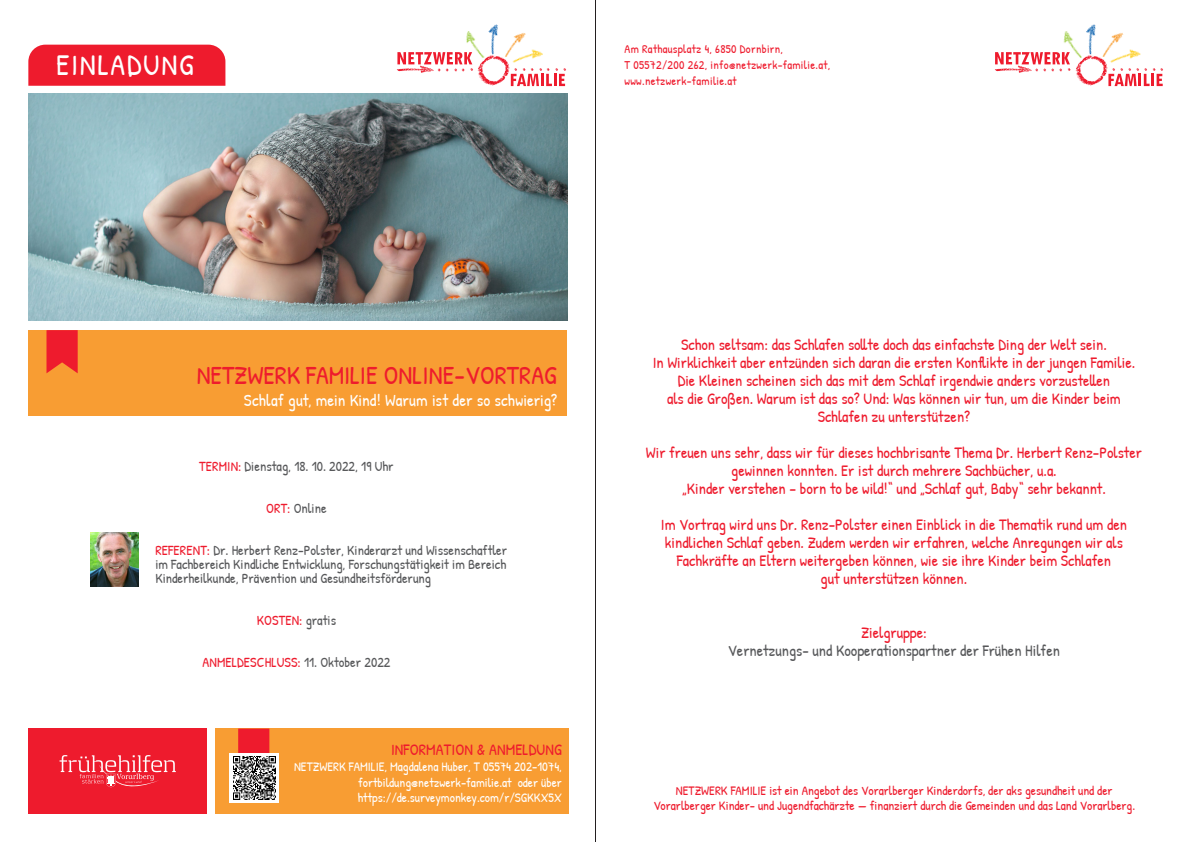
<style>
.page{position:relative;width:1191px;height:842px;background:#fff}
.page>*{position:absolute;margin:0;border:0;box-sizing:border-box;transform-origin:0 0}
.t1{font:30px "Patrick Hand";letter-spacing:.06em;color:#fff}
.t2{font:26px "Patrick Hand";color:#ee1b2d}
.t3{font:17px "Patrick Hand";letter-spacing:.005em;color:#fff}
.t4{font:16px/18px "Patrick Hand";color:#ee1b2d;text-align:center}
.t5{font:16px "Patrick Hand";color:#57585a}
.t6{font:14px/14px "Patrick Hand";color:#57585a;text-align:justify}
.t7{font:14px "Patrick Hand";letter-spacing:.01em;color:#ee1b2d}
.t8{font:13px/15px "Patrick Hand";color:#ee1b2d;text-align:center}
.t9{font:13px/15.6px "Patrick Hand";color:#fff;text-align:justify}
.t10{font:12px/16px "Patrick Hand";letter-spacing:.025em;color:#ee1b2d}
.s1{color:#ee1b2d}
.s2{color:#57585a}
</style>
<div class="page">
<div style="left:215px;top:729px;width:353px;height:85px;background:#f89d33"></div>
<div style="left:28px;top:45px;width:197px;height:41px;background:#ee1b2d"></div>
<div style="left:28px;top:330px;width:539px;height:85px;background:#f89d33"></div>
<img style="left:28px;top:93px;width:539px;height:227px">
<svg style="left:46px;top:330px;width:32px;height:43px"></svg>
<div style="left:28px;top:729px;width:179px;height:85px;background:#ee1b2d"></div>
<svg style="left:238px;top:729px;width:31px;height:24px"></svg>
<svg style="left:60px;top:755px;width:116px;height:32px"></svg>
<img style="left:397px;top:64px;width:36px;height:9px">
<img style="left:481px;top:58px;width:32px;height:29px">
<img style="left:496px;top:33px;width:30px;height:28px">
<img style="left:511px;top:43px;width:32px;height:19px">
<img style="left:489px;top:24px;width:27px;height:34px">
<img style="left:466px;top:31px;width:23px;height:29px">
<img style="left:433px;top:63px;width:48px;height:16px">
<img style="left:441px;top:63px;width:32px;height:16px">
<img style="left:509px;top:62px;width:8px;height:17px">
<img style="left:520px;top:68px;width:46px;height:6px">
<svg style="left:397px;top:52px;width:75px;height:12px"></svg>
<svg style="left:511px;top:74px;width:54px;height:12px"></svg>
<img style="left:995px;top:64px;width:35px;height:9px">
<img style="left:1079px;top:58px;width:31px;height:29px">
<img style="left:1094px;top:33px;width:30px;height:28px">
<img style="left:1109px;top:43px;width:32px;height:19px">
<img style="left:1086px;top:24px;width:27px;height:34px">
<img style="left:1063px;top:31px;width:23px;height:29px">
<img style="left:1030px;top:63px;width:49px;height:16px">
<img style="left:1038px;top:64px;width:32px;height:15px">
<img style="left:1107px;top:62px;width:8px;height:17px">
<img style="left:1118px;top:68px;width:45px;height:9px">
<svg style="left:995px;top:52px;width:75px;height:12px"></svg>
<svg style="left:1108px;top:74px;width:54px;height:12px"></svg>
<hr style="left:595px;top:0;width:1px;height:842px;background:#231f20">
<svg style="left:229px;top:753px;width:50px;height:49px"></svg>
<img style="left:233px;top:757px;width:43px;height:42px">
<img style="left:91px;top:533px;width:48px;height:54px">
<h1 class="t1" style="left:56px;top:43px;width:139px">EINLADUNG</h1>
<p class="t10" style="left:624px;top:41px;width:207px">Am Rathausplatz 4, 6850 Dornbirn,<br>T 05572/200 262, info@netzwerk-familie.at, www.netzwerk-familie.at</p>
<h2 class="t2" style="left:197px;top:357px;width:361px">NETZWERK FAMILIE ONLINE-VORTRAG</h2>
<p class="t3" style="left:244px;top:388px;width:314px">Schlaf gut, mein Kind! Warum ist der so schwierig?</p>
<p class="t6" style="left:199px;top:459px;width:196px"><span class="s1">TERMIN:</span> Dienstag, 18. 10. 2022, 19 Uhr</p>
<p class="t6" style="left:266px;top:501px;width:62px"><span class="s1">ORT:</span> Online</p>
<p class="t6" style="left:155px;top:543px;width:353px"><span class="s1">REFERENT:</span> Dr. Herbert Renz-Polster, Kinderarzt und Wissenschaftler im Fachbereich Kindliche Entwicklung, Forschungstätigkeit im Bereich Kinderheilkunde, Prävention und Gesundheitsförderung</p>
<p class="t7" style="left:257px;top:610px;width:81px">KOSTEN: <span class="s2">gratis</span></p>
<p class="t7" style="left:202px;top:652px;width:189px">ANMELDESCHLUSS: <span class="s2">11. Oktober 2022</span></p>
<p class="t4" style="left:391px;top:740px;width:172px">INFORMATION &amp; ANMELDUNG</p>
<p class="t9" style="left:358px;top:758px;width:205px;text-indent:-64px">NETZWERK FAMILIE, Magdalena Huber, T 05574 202-1074, fortbildung@netzwerk-familie.at oder über https://de.surveymonkey.com/r/SGKKX5X</p>
<p class="t4" style="left:652px;top:335px;width:484px">Schon seltsam: das Schlafen sollte doch das einfachste Ding der Welt sein.<br>In Wirklichkeit aber entzünden sich daran die ersten Konflikte in der jungen Familie.<br>Die Kleinen scheinen sich das mit dem Schlaf irgendwie anders vorzustellen<br>als die Großen. Warum ist das so? Und: Was können wir tun, um die Kinder beim Schlafen zu unterstützen?</p>
<p class="t4" style="left:646px;top:443px;width:497px">Wir freuen uns sehr, dass wir für dieses hochbrisante Thema Dr. Herbert Renz-Polster gewinnen konnten. Er ist durch mehrere Sachbücher, u.a.<br>„Kinder verstehen – born to be wild!“ und „Schlaf gut, Baby“ sehr bekannt.</p>
<p class="t4" style="left:661px;top:515px;width:467px">Im Vortrag wird uns Dr. Renz-Polster einen Einblick in die Thematik rund um den kindlichen Schlaf geben. Zudem werden wir erfahren, welche Anregungen wir als Fachkräfte an Eltern weitergeben können, wie sie ihre Kinder beim Schlafen<br>gut unterstützen können.</p>
<p class="t4" style="left:861px;top:623px;width:67px">Zielgruppe:</p>
<p class="t5" style="left:728px;top:639px;width:333px">Vernetzungs- und Kooperationspartner der Frühen Hilfen</p>
<p class="t8" style="left:653px;top:783px;width:483px">NETZWERK FAMILIE ist ein Angebot des Vorarlberger Kinderdorfs, der aks gesundheit und der<br>Vorarlberger Kinder- und Jugendfachärzte - finanziert durch die Gemeinden und das Land Vorarlberg.</p>
</div>
